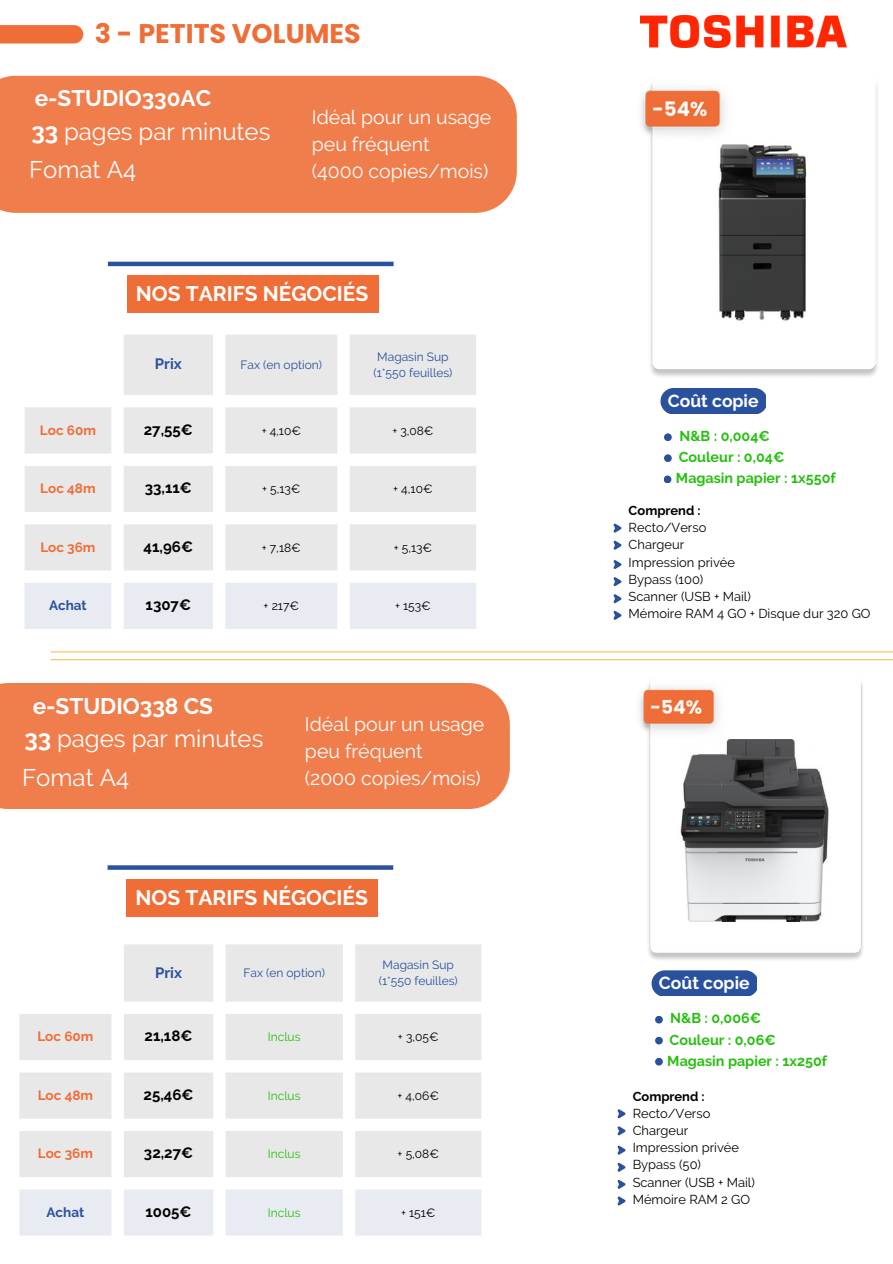
<style>
.page{position:relative;width:893px;height:1264px;background:#fff}
.page>*{position:absolute;margin:0;border:0;box-sizing:border-box;transform-origin:0 0}
.t1{font:700 27px "Poppins";color:#ef6e37}
.t2{font:24px "Raleway";color:#fff}
.t3{font:700 22.5px "Raleway";color:#fff}
.t4{font:700 21px "Raleway";color:#fff}
.t5{font:19.5px/27px "Raleway";color:#fff}
.t6{font:700 17.4px "Raleway";color:#fff}
.t7{font:700 15px "Raleway";color:#000}
.t8{font:700 15px "Raleway";color:#2a519e}
.t9{font:700 14.25px/21.6px "Raleway";color:#29bf12}
.t10{font:700 13.5px "Raleway";color:#ef6e37}
.t11{font:700 13.5px "Raleway";color:#2a519e}
.t12{font:12.9px/17.2px "Raleway";color:#000}
.t13{font:700 12.9px "Raleway";color:#000}
.t14{font:12px/16px "Raleway";color:#2a519e;text-align:center}
.t15{font:12px "Raleway";color:#000}
.t16{font:12px "Raleway";color:#29bf12}
.s1{font-weight:700}
</style>
<div class="page">
<svg style="left:0;top:25px;width:83px;height:18px"></svg>
<hr style="left:51px;top:651px;width:841px;height:1px;background:#fbb03b">
<hr style="left:51px;top:659px;width:841px;height:1px;background:#fbb03b">
<img style="left:640px;top:16px;width:206px;height:31px">
<svg style="left:19px;top:944px;width:462px;height:233px;fill:#e8e8e8"></svg>
<svg style="left:19px;top:1189px;width:462px;height:46px;background:#eaecf3"></svg>
<div style="left:0;top:683px;width:510px;height:125px;background:#f07e4d"></div>
<img style="left:640px;top:682px;width:223px;height:278px">
<img style="left:671px;top:739px;width:172px;height:182px">
<svg style="left:108px;top:865px;width:285px;height:4px"></svg>
<div style="left:127px;top:878px;width:251px;height:38px;background:#ef6e37"></div>
<div style="left:651px;top:970px;width:106px;height:25px;background:#2a519e;border-radius:13px"></div>
<div style="left:655px;top:1015px;width:7px;height:8px;background:#2a519e;border-radius:50%"></div>
<div style="left:655px;top:1036px;width:7px;height:8px;background:#2a519e;border-radius:50%"></div>
<svg style="left:25px;top:335px;width:451px;height:235px;fill:#e8e8e8"></svg>
<svg style="left:25px;top:583px;width:451px;height:46px;background:#e9ecf3"></svg>
<img style="left:641px;top:83px;width:237px;height:294px">
<hr style="left:108px;top:262px;width:285px;height:4px;background:#2a519e">
<div style="left:127px;top:275px;width:251px;height:38px;background:#ef6e37"></div>
<div style="left:660px;top:388px;width:106px;height:25px;background:#2a519e;border-radius:13px"></div>
<div style="left:664px;top:433px;width:7px;height:8px;background:#2a519e;border-radius:50%"></div>
<div style="left:664px;top:454px;width:7px;height:8px;background:#2a519e;border-radius:50%"></div>
<div style="left:0;top:76px;width:517px;height:137px;background:#f07e4d"></div>
<div style="left:663px;top:475px;width:8px;height:8px;background:#2a519e;border-radius:50%"></div>
<div style="left:655px;top:1057px;width:7px;height:8px;background:#2a519e;border-radius:50%"></div>
<svg style="left:613px;top:611px;width:8px;height:9px"></svg>
<svg style="left:613px;top:594px;width:8px;height:9px"></svg>
<svg style="left:613px;top:577px;width:8px;height:9px"></svg>
<svg style="left:613px;top:560px;width:8px;height:9px"></svg>
<svg style="left:613px;top:523px;width:8px;height:9px"></svg>
<svg style="left:613px;top:540px;width:8px;height:9px"></svg>
<svg style="left:617px;top:1196px;width:8px;height:9px"></svg>
<svg style="left:617px;top:1180px;width:8px;height:8px"></svg>
<svg style="left:617px;top:1162px;width:8px;height:9px"></svg>
<svg style="left:617px;top:1145px;width:8px;height:9px"></svg>
<svg style="left:617px;top:1109px;width:8px;height:9px"></svg>
<svg style="left:617px;top:1126px;width:8px;height:9px"></svg>
<h1 class="t1" style="left:95px;top:14px;width:267px">3 - PETITS VOLUMES</h1>
<h3 class="t3" style="left:35px;top:85px;width:178px">e-STUDIO330AC</h3>
<h3 class="t5" style="left:312px;top:104px;width:181px">Idéal pour un usage</h3>
<h2 class="t2" style="left:32px;top:117px;width:240px"><span class="s1">33</span> pages par minutes</h2>
<h3 class="t5" style="left:312px;top:131px;width:176px">peu fréquent (4000 copies/moi )</h3>
<h2 class="t2" style="left:29px;top:156px;width:108px">Fomat A4</h2>
<h3 class="t5" style="left:312px;top:158px;width:178px">(4000 copies/mois)</h3>
<h3 class="t4" style="left:136px;top:281px;width:234px">NOS TARIFS NÉGOCIÉS</h3>
<p class="t8" style="left:155px;top:355px;width:28px">Prix</p>
<p class="t14" style="left:240px;top:357px;width:83px">Fax (en option)</p>
<p class="t14" style="left:373px;top:349px;width:81px">Magasin Sup (1*550 feuilles)</p>
<p class="t10" style="left:40px;top:422px;width:57px">Loc 60m</p>
<p class="t7" style="left:144px;top:420px;width:50px">27,55€</p>
<p class="t15" style="left:262px;top:423px;width:41px">+ 4,10€</p>
<p class="t15" style="left:392px;top:423px;width:43px">+ 3,08€</p>
<p class="t10" style="left:40px;top:480px;width:57px">Loc 48m</p>
<p class="t7" style="left:145px;top:479px;width:48px">33,11€</p>
<p class="t15" style="left:262px;top:482px;width:40px">+ 5,13€</p>
<p class="t15" style="left:393px;top:482px;width:41px">+ 4,10€</p>
<p class="t10" style="left:40px;top:539px;width:57px">Loc 36m</p>
<p class="t7" style="left:144px;top:537px;width:51px">41,96€</p>
<p class="t15" style="left:262px;top:540px;width:40px">+ 7,18€</p>
<p class="t15" style="left:394px;top:540px;width:40px">+ 5,13€</p>
<p class="t11" style="left:49px;top:597px;width:39px">Achat</p>
<p class="t7" style="left:146px;top:596px;width:47px">1307€</p>
<p class="t15" style="left:263px;top:599px;width:37px">+ 217€</p>
<p class="t15" style="left:395px;top:599px;width:37px">+ 153€</p>
<h3 class="t3" style="left:33px;top:692px;width:182px">e-STUDIO338 CS</h3>
<h2 class="t2" style="left:25px;top:724px;width:240px"><span class="s1">33</span> pages par minutes</h2>
<h3 class="t5" style="left:305px;top:711px;width:181px">Idéal pour un usage peu fréquent</h3>
<h2 class="t2" style="left:22px;top:763px;width:108px">Fomat A4</h2>
<h3 class="t5" style="left:305px;top:764px;width:177px">(2000 copies/mois)</h3>
<h3 class="t4" style="left:136px;top:884px;width:234px">NOS TARIFS NÉGOCIÉS</h3>
<p class="t8" style="left:155px;top:963px;width:28px">Prix</p>
<p class="t14" style="left:243px;top:964px;width:83px">Fax (en option)</p>
<p class="t14" style="left:379px;top:956px;width:81px">Magasin Sup (1*550 feuilles)</p>
<p class="t10" style="left:37px;top:1028px;width:57px">Loc 60m</p>
<p class="t7" style="left:145px;top:1027px;width:49px">21,18€</p>
<p class="t16" style="left:268px;top:1030px;width:34px">Inclus</p>
<p class="t15" style="left:398px;top:1030px;width:42px">+ 3,05€</p>
<p class="t10" style="left:38px;top:1087px;width:57px">Loc 48m</p>
<p class="t7" style="left:144px;top:1085px;width:51px">25,46€</p>
<p class="t16" style="left:268px;top:1088px;width:34px">Inclus</p>
<p class="t15" style="left:397px;top:1088px;width:43px">+ 4,06€</p>
<p class="t10" style="left:38px;top:1145px;width:57px">Loc 36m</p>
<p class="t7" style="left:144px;top:1144px;width:51px">32,27€</p>
<p class="t16" style="left:268px;top:1147px;width:34px">Inclus</p>
<p class="t15" style="left:397px;top:1147px;width:43px">+ 5,08€</p>
<p class="t11" style="left:47px;top:1204px;width:39px">Achat</p>
<p class="t7" style="left:145px;top:1202px;width:48px">1005€</p>
<p class="t16" style="left:268px;top:1205px;width:34px">Inclus</p>
<p class="t15" style="left:401px;top:1205px;width:36px">+ 151€</p>
<h3 class="t6" style="left:668px;top:390px;width:92px">Coût copie</h3>
<p class="t9" style="left:678px;top:425px;width:107px">N&amp;B : 0,004€<br>Couleur : 0,04€</p>
<p class="t9" style="left:676px;top:467px;width:161px">Magasin papier : 1x550f</p>
<p class="t13" style="left:628px;top:502px;width:74px">Comprend :</p>
<p class="t12" style="left:628px;top:519px;width:243px">Recto/Verso<br>Chargeur<br>Impression privée<br>Bypass (100)<br>Scanner (USB + Mail)<br>Mémoire RAM 4 GO + Disque dur 320 GO</p>
<h3 class="t6" style="left:659px;top:972px;width:92px">Coût copie</h3>
<p class="t9" style="left:669px;top:1007px;width:108px">N&amp;B : 0,006€<br>Couleur : 0,06€</p>
<p class="t9" style="left:667px;top:1049px;width:161px">Magasin papier : 1x250f</p>
<p class="t13" style="left:632px;top:1088px;width:74px">Comprend :</p>
<p class="t12" style="left:632px;top:1104px;width:124px">Recto/Verso<br>Chargeur<br>Impression privée<br>Bypass (50)<br>Scanner (USB + Mail)<br>Mémoire RAM 2 GO</p>
</div>
